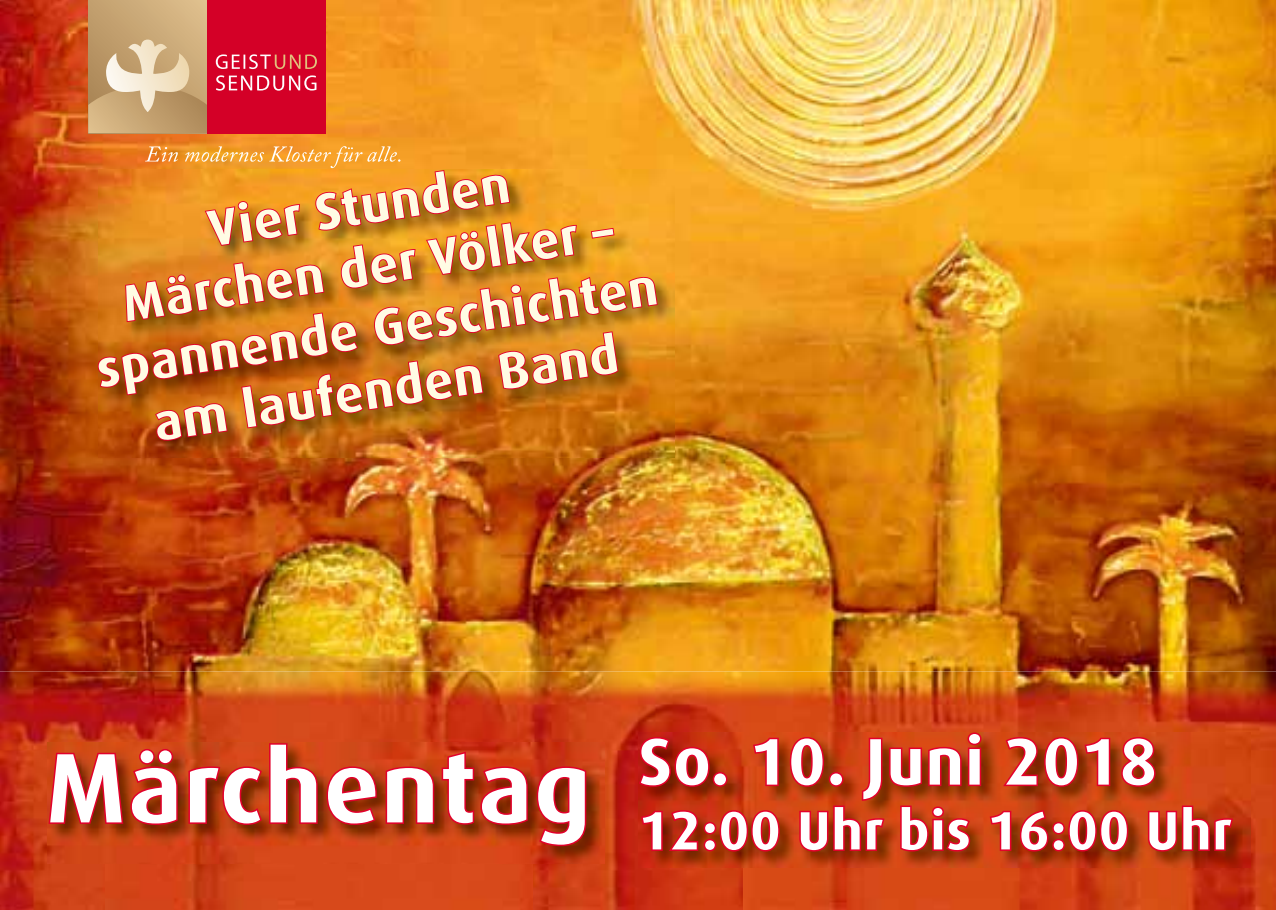
<style>
.page{position:relative;width:1276px;height:910px;background:#fff}
.page>*{position:absolute;margin:0;border:0;box-sizing:border-box;transform-origin:0 0}
.t1{font:700 66px "Dax";letter-spacing:.02em;color:#fff}
.t2{font:700 54px "Dax";letter-spacing:.02em;color:#fff}
.t3{font:700 51.3px/61.5px "Dax";color:#fffce4;text-align:center}
.s1{font-size:99px}
</style>
<div class="page">
<img style="left:0;top:0;width:1276px;height:671px">
<div style="left:88px;top:0;width:119px;height:133px;background:linear-gradient(to right,#bd9a69,#dcbc8a)"></div>
<svg style="left:88px;top:40px;width:119px;height:93px;background:#ceb186"></svg>
<div style="left:207px;top:0;width:119px;height:133px;background:#d40027"></div>
<svg style="left:216px;top:75px;width:100px;height:16px"></svg>
<svg style="left:216px;top:54px;width:101px;height:15px"></svg>
<img style="left:0;top:671px;width:1276px;height:79px">
<img style="left:0;top:750px;width:106px;height:160px">
<img style="left:532px;top:750px;width:212px;height:160px">
<img style="left:1170px;top:750px;width:106px;height:160px">
<img style="left:106px;top:864px;width:426px;height:46px">
<img style="left:744px;top:868px;width:426px;height:42px">
<img style="left:47px;top:743px;width:558px;height:121px">
<svg style="left:47px;top:708px;width:132px;height:118px;background:#b82b14"></svg>
<svg style="left:187px;top:742px;width:132px;height:85px;background:#b63013"></svg>
<svg style="left:325px;top:765px;width:53px;height:62px;background:#b22813"></svg>
<svg style="left:384px;top:750px;width:145px;height:76px;background:#b42a12"></svg>
<svg style="left:535px;top:765px;width:54px;height:83px;background:#ac2110"></svg>
<img style="left:638px;top:732px;width:612px;height:136px">
<svg style="left:637px;top:735px;width:92px;height:54px;background:#b51b11"></svg>
<svg style="left:751px;top:736px;width:29px;height:52px;background:#cb3117"></svg>
<svg style="left:639px;top:808px;width:142px;height:46px;background:#bb2114"></svg>
<svg style="left:788px;top:731px;width:447px;height:123px;background:#bf3213"></svg>
<img style="left:98px;top:170px;width:576px;height:288px">
<img style="left:96px;top:146px;width:563px;height:296px">
<p class="t3" style="left:73px;top:221px;width:568px;rotate:-9deg">Vier Stunden<br>Märchen der Völker – spannende Geschichten am laufenden Band</p>
<p class="t1" style="left:46px;top:724px;width:1112px"><span class="s1">Märchentag</span> So. 10. Juni 2018</p>
<p class="t2" style="left:639px;top:800px;width:595px">12:00 Uhr bis 16:00 Uhr</p>
</div>
